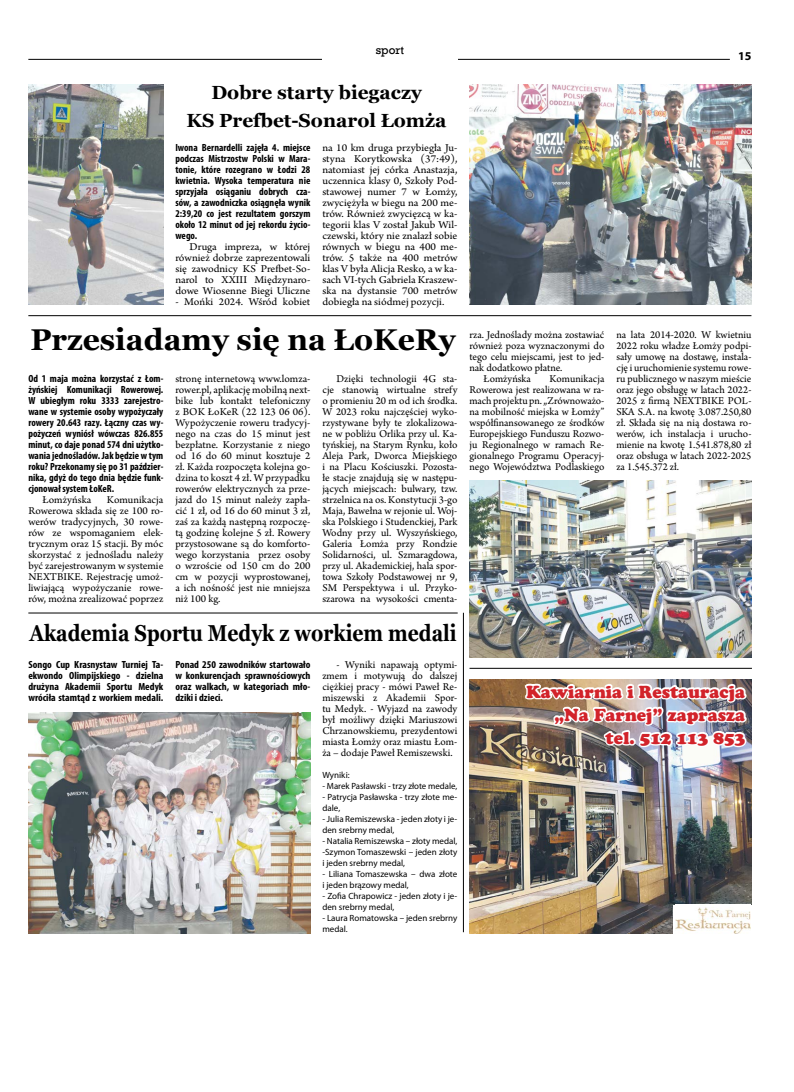
<style>
.page{position:relative;width:794px;height:1092px;background:#fff}
.page>*{position:absolute;margin:0;border:0;box-sizing:border-box;transform-origin:0 0}
.t1{font:700 30px "Georgia";color:#000}
.t2{font:700 23px "Georgia";color:#000;scale:.84 1}
.t3{font:700 19px/28px "Georgia";color:#000;text-align:center}
.t4{font:17.3px/23px "Cooper Black Std";color:#d2232a;text-align:right}
.t5{font:700 12px "Myriad Pro";color:#000}
.t6{font:11px/11px "Arno Pro";color:#000;text-align:justify}
.t7{font:11px/11px "Arno Pro";color:#000;text-align:justify;scale:1.05 1}
.t8{font:11px "Rockwell";color:#000}
.t9{font:700 condensed 10.4px/11px "Myriad Pro";color:#000;text-align:justify}
.t10{font:700 condensed 10.4px/11px "Myriad Pro";color:#000;text-align:justify;scale:1.04 1}
.t11{font:9px/11px "Myriad Pro";color:#000}
</style>
<div class="page">
<hr style="left:28px;top:59px;width:702px;height:1px;background:#000">
<div style="left:322px;top:45px;width:136px;height:18px;background:#fff"></div>
<img style="left:469px;top:679px;width:282px;height:254px">
<img style="left:523px;top:682px;width:225px;height:252px">
<div style="left:673px;top:904px;width:79px;height:29px;background:#fff"></div>
<img style="left:676px;top:907px;width:75px;height:26px">
<hr style="left:469px;top:668px;width:283px;height:1px;background:#000">
<img style="left:28px;top:85px;width:136px;height:220px">
<img style="left:469px;top:85px;width:283px;height:220px">
<img style="left:469px;top:481px;width:282px;height:176px">
<img style="left:28px;top:712px;width:283px;height:221px">
<hr style="left:28px;top:612px;width:430px;height:1px;background:#000">
<hr style="left:28px;top:315px;width:723px;height:1px;background:#000">
<hr style="left:463px;top:612px;width:1px;height:320px;background:#000">
<p class="t8" style="left:376px;top:43px;width:30px">sport</p>
<h3 class="t3" style="left:186px;top:78px;width:261px">Dobre starty biegaczy<br>KS Prefbet-Sonarol Łomża</h3>
<p class="t9" style="left:175px;top:141px;width:136px">Iwona Bernardelli zajęła 4. miejsce podczas Mistrzostw Polski w Mara&shy;tonie, które rozegrano w Łodzi 28 kwietnia. Wysoka temperatura nie sprzyjała osiąganiu dobrych cza&shy;sów, a zawodniczka osiągnęła wynik 2:39,20 co jest rezultatem gorszym około 12 minut od jej rekordu życio&shy;wego.</p>
<p class="t7" style="left:175px;top:241px;width:130px;text-indent:14px">Druga impreza, w której również dobrze zaprezentowali się zawodnicy KS Prefbet-So&shy;narol to XXIII Międzynaro&shy;dowe Wiosenne Biegi Uliczne</p>
<p class="t7" style="left:175px;top:296px;width:130px">- Mońki 2024. Wśród kobiet</p>
<p class="t7" style="left:322px;top:142px;width:130px">na 10 km druga przybiegła Ju&shy;styna Korytkowska (37:49), natomiast jej córka Anastazja, uczennica klasy 0, Szkoły Pod&shy;stawowej numer 7 w Łomży, zwyciężyła w biegu na 200 me&shy;trów. Również zwycięzcą w ka&shy;tegorii klas V został Jakub Wil&shy;czewski, który nie znalazł sobie równych w biegu na 400 me&shy;trów. 5 także na 400 metrów klas V była Alicja Resko, a w ka&shy;sach VI-tych Gabriela Kraszew&shy;ska na dystansie 700 metrów dobiegła na siódmej pozycji.</p>
<h1 class="t1" style="left:30px;top:316px;width:427px">Przesiadamy się na ŁoKeRy</h1>
<p class="t9" style="left:28px;top:372px;width:136px">Od 1 maja można korzystać z Łom&shy;żyńskiej Komunikacji Rowerowej.<br>W ubiegłym roku 3333 zarejestro&shy;wane w systemie osoby wypożyczały rowery 20.643 razy. Łączny czas wy&shy;pożyczeń wyniósł wówczas 826.855 minut, co daje ponad 574 dni użytko&shy;wania jednośladów. Jak będzie w tym roku? Przekonamy się po 31 paździer&shy;nika, gdyż do tego dnia będzie funk&shy;cjonował system ŁoKeR.</p>
<p class="t6" style="left:43px;top:494px;width:50px">Łomżyńska</p>
<p class="t6" style="left:28px;top:494px;width:136px;text-indent:78px">Komunikacja Rowerowa składa się ze 100 ro&shy;werów tradycyjnych, 30 rowe&shy;rów ze wspomaganiem elek&shy;trycznym oraz 15 stacji. By móc skorzystać z jednośladu należy być zarejestrowanym w systemie NEXTBIKE. Rejestrację umoż&shy;liwiającą wypożyczanie rowe&shy;rów, można zrealizować poprzez</p>
<p class="t6" style="left:175px;top:373px;width:136px">stronę internetową www.lomza&shy;rower.pl, aplikację mobilną next&shy;bike lub kontakt telefoniczny z BOK ŁoKeR (22 123 06 06).<br>Wypożyczenie roweru tradycyj&shy;nego na czas do 15 minut jest bezpłatne. Korzystanie z niego od 16 do 60 minut kosztuje 2 zł. Każda rozpoczęta kolejna go&shy;dzina to koszt 4 zł. W przypadku rowerów elektrycznych za prze&shy;jazd do 15 minut należy zapła&shy;cić 1 zł, od 16 do 60 minut 3 zł, zaś za każdą następną rozpoczę&shy;tą godzinę kolejne 5 zł. Rowery przystosowane są do komforto&shy;wego korzystania przez osoby o wzroście od 150 cm do 200 cm w pozycji wyprostowanej, a ich nośność jest nie mniejsza niż 100 kg.</p>
<p class="t6" style="left:322px;top:373px;width:136px;text-indent:14px">Dzięki technologii 4G sta&shy;cje stanowią wirtualne strefy o promieniu 20 m od ich środka.<br>W 2023 roku najczęściej wyko&shy;rzystywane były te zlokalizowa&shy;ne w pobliżu Orlika przy ul. Ka&shy;tyńskiej, na Starym Rynku, koło Aleja Park, Dworca Miejskiego i na Placu Kościuszki. Pozosta&shy;łe stacje znajdują się w następu&shy;jących miejscach: bulwary, tzw. strzelnica na os. Konstytucji 3-go Maja, Bawełna w rejonie ul. Woj&shy;ska Polskiego i Studenckiej, Park Wodny przy ul. Wyszyńskiego, Galeria Łomża przy Rondzie Solidarności, ul. Szmaragdowa, przy ul. Akademickiej, hala spor&shy;towa Szkoły Podstawowej nr 9, SM Perspektywa i ul. Przyko&shy;szarowa na wysokości cmenta-</p>
<h2 class="t2" style="left:29px;top:616px;width:510px">Akademia Sportu Medyk z workiem medali</h2>
<p class="t10" style="left:28px;top:658px;width:131px">Songo Cup Krasnystaw Turniej Ta&shy;ekwondo Olimpijskiego - dzielna drużyna Akademii Sportu Medyk wróciła stamtąd z workiem medali.</p>
<p class="t10" style="left:175px;top:658px;width:131px">Ponad 250 zawodników startowało w konkurencjach sprawnościowych oraz walkach, w kategoriach mło&shy;dziki i dzieci.</p>
<p class="t6" style="left:322px;top:659px;width:136px;text-indent:14px">- Wyniki napawają optymi&shy;zmem i motywują do dalszej ciężkiej pracy - mówi Paweł Re&shy;miszewski z Akademii Spor&shy;tu Medyk. - Wyjazd na zawody był możliwy dzięki Mariuszowi Chrzanowskiemu, prezydentowi miasta Łomży oraz miastu Łom&shy;ża – dodaje Paweł Remiszewski.</p>
<p class="t11" style="left:322px;top:769px;width:29px">Wyniki:</p>
<p class="t11" style="left:322px;top:780px;width:136px">- Marek Pasławski - trzy złote medale,</p>
<p class="t11" style="left:322px;top:791px;width:136px">- Patrycja Pasławska - trzy złote me&shy;dale,</p>
<p class="t11" style="left:322px;top:813px;width:136px">- Julia Remiszewska - jeden złoty i je&shy;den srebrny medal,</p>
<p class="t11" style="left:322px;top:835px;width:136px;text-align:justify">- Natalia Remiszewska – złoty medal, -Szymon Tomaszewski – jeden złoty i jeden srebrny medal,</p>
<p class="t11" style="left:322px;top:868px;width:136px">- Liliana Tomaszewska – dwa złote i jeden brązowy medal,</p>
<p class="t11" style="left:322px;top:890px;width:136px">- Zofia Chrapowicz - jeden złoty i je&shy;den srebrny medal,</p>
<p class="t11" style="left:322px;top:912px;width:136px">- Laura Romatowska – jeden srebrny medal.</p>
<p class="t5" style="left:738px;top:48px;width:15px">15</p>
<p class="t6" style="left:469px;top:329px;width:136px">rza. Jednoślady można zostawiać</p>
<p class="t6" style="left:469px;top:340px;width:136px">również poza wyznaczonymi do</p>
<p class="t6" style="left:469px;top:351px;width:136px">tego celu miejscami, jest to jed-</p>
<p class="t6" style="left:469px;top:362px;width:95px">nak dodatkowo płatne.</p>
<p class="t6" style="left:483px;top:373px;width:49px">Łomżyńska</p>
<p class="t6" style="left:469px;top:373px;width:136px;text-indent:80px">Komunikacja Rowerowa jest realizowana w ra&shy;mach projektu pn. „Zrównoważo&shy;na mobilność miejska w Łomży” współfinansowanego ze środków Europejskiego Funduszu Rozwo&shy;ju Regionalnego w ramach Re&shy;gionalnego Programu Operacyj&shy;nego Województwa Podlaskiego</p>
<p class="t6" style="left:616px;top:329px;width:136px">na lata 2014-2020. W kwietniu 2022 roku władze Łomży podpi&shy;sały umowę na dostawę, instala&shy;cję i uruchomienie systemu rowe&shy;ru publicznego w naszym mieście oraz jego obsługę w latach 2022- 2025 z firmą NEXTBIKE POL-SKA S.A. na kwotę 3.087.250,80 zł. Składa się na nią dostawa ro&shy;werów, ich instalacja i urucho&shy;mienie na kwotę 1.541.878,80 zł oraz obsługa w latach 2022-2025 za 1.545.372 zł.</p>
<h3 class="t4" style="left:526px;top:680px;width:220px">Kawiarnia i Restauracja „Na Farnej” zaprasza tel. 512 113 853</h3>
</div>
